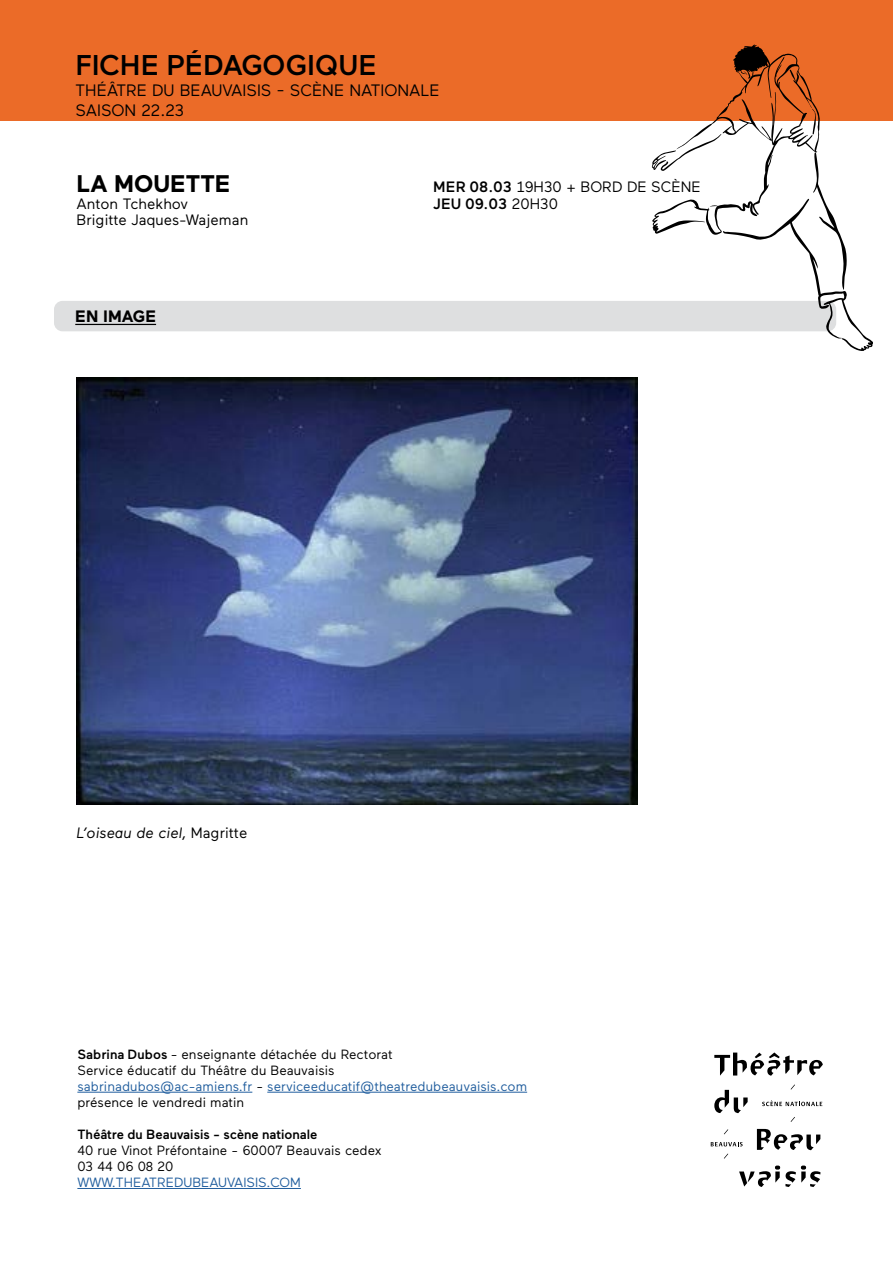
<style>
.page{position:relative;width:893px;height:1263px;background:#fff}
.page>*{position:absolute;margin:0;border:0;box-sizing:border-box;transform-origin:0 0}
.t1{font:500 28.5px "Maax";color:#000}
.t2{font:700 24px "Maax";color:#000}
.t3{font:16.5px/19.8px "Maax";color:#000}
.t4{font:700 16.5px "Maax";color:#000}
.t5{font:15px "Maax";color:#000}
.t6{font:italic 15px "Maax";color:#000}
.t7{font:500 15px "Maax";color:#000}
.t8{font:13.35px/16px "Maax";color:#000}
.t9{font:500 13.35px "Maax";color:#000}
.t10{font:13.35px "Maax";color:#215e9e}
.s1{font-weight:500}
.s2{font-weight:400}
.s3{font-style:normal}
.s4{color:#215e9e}
</style>
<div class="page">
<div style="left:54px;top:301px;width:782px;height:30px;background:#dedfe0;border-radius:9px"></div>
<hr style="left:75px;top:324px;width:81px;height:1px;background:#000">
<img style="left:77px;top:378px;width:560px;height:426px">
<hr style="left:77px;top:1092px;width:175px;height:1px;background:#215e9e">
<hr style="left:267px;top:1092px;width:260px;height:1px;background:#215e9e">
<hr style="left:77px;top:1188px;width:224px;height:1px;background:#215e9e">
<svg style="left:714px;top:1090px;width:34px;height:23px"></svg>
<svg style="left:739px;top:1165px;width:81px;height:22px"></svg>
<svg style="left:757px;top:1129px;width:63px;height:21px"></svg>
<svg style="left:714px;top:1052px;width:109px;height:24px"></svg>
<svg style="left:762px;top:1100px;width:60px;height:6px"></svg>
<svg style="left:711px;top:1142px;width:32px;height:4px"></svg>
<div style="left:0;top:0;width:893px;height:120px;background:#eb6b28"></div>
<svg style="left:652px;top:44px;width:220px;height:307px"></svg>
<h1 class="t1" style="left:75px;top:49px;width:303px">FICHE PÉDAGOGIQUE</h1>
<p class="t3" style="left:75px;top:81px;width:366px">THÉÂTRE DU BEAUVAISIS - SCÈNE NATIONALE<br>SAISON 22.23</p>
<h2 class="t2" style="left:77px;top:171px;width:155px">LA MOUETTE</h2>
<p class="t5" style="left:433px;top:179px;width:269px"><span class="s1">MER 08.03</span> 19H30 + BORD DE SCÈNE</p>
<p class="t5" style="left:77px;top:196px;width:113px">Anton Tchekhov</p>
<p class="t7" style="left:433px;top:196px;width:126px">JEU 09.03 <span class="s2">20H30</span></p>
<p class="t5" style="left:77px;top:212px;width:173px">Brigitte Jaques-Wajeman</p>
<p class="t4" style="left:75px;top:308px;width:82px">EN IMAGE</p>
<p class="t6" style="left:77px;top:825px;width:172px">L’oiseau de ciel<span class="s3">, Magritte</span></p>
<p class="t8" style="left:77px;top:1046px;width:451px"><span class="s1">Sabrina Dubos</span> - enseignante détachée du Rectorat<br>Service éducatif du Théâtre du Beauvaisis<br><span class="s4">sabrinadubos@ac-amiens.fr</span> - <span class="s4">serviceeducatif@theatredubeauvaisis.com </span>présence le vendredi matin</p>
<p class="t9" style="left:77px;top:1127px;width:242px">Théâtre du Beauvaisis - scène nationale</p>
<p class="t8" style="left:77px;top:1142px;width:306px">40 rue Vinot Préfontaine - 60007 Beauvais cedex<br>03 44 06 08 20</p>
<p class="t10" style="left:77px;top:1175px;width:225px">WWW.THEATREDUBEAUVAISIS.COM</p>
</div>
